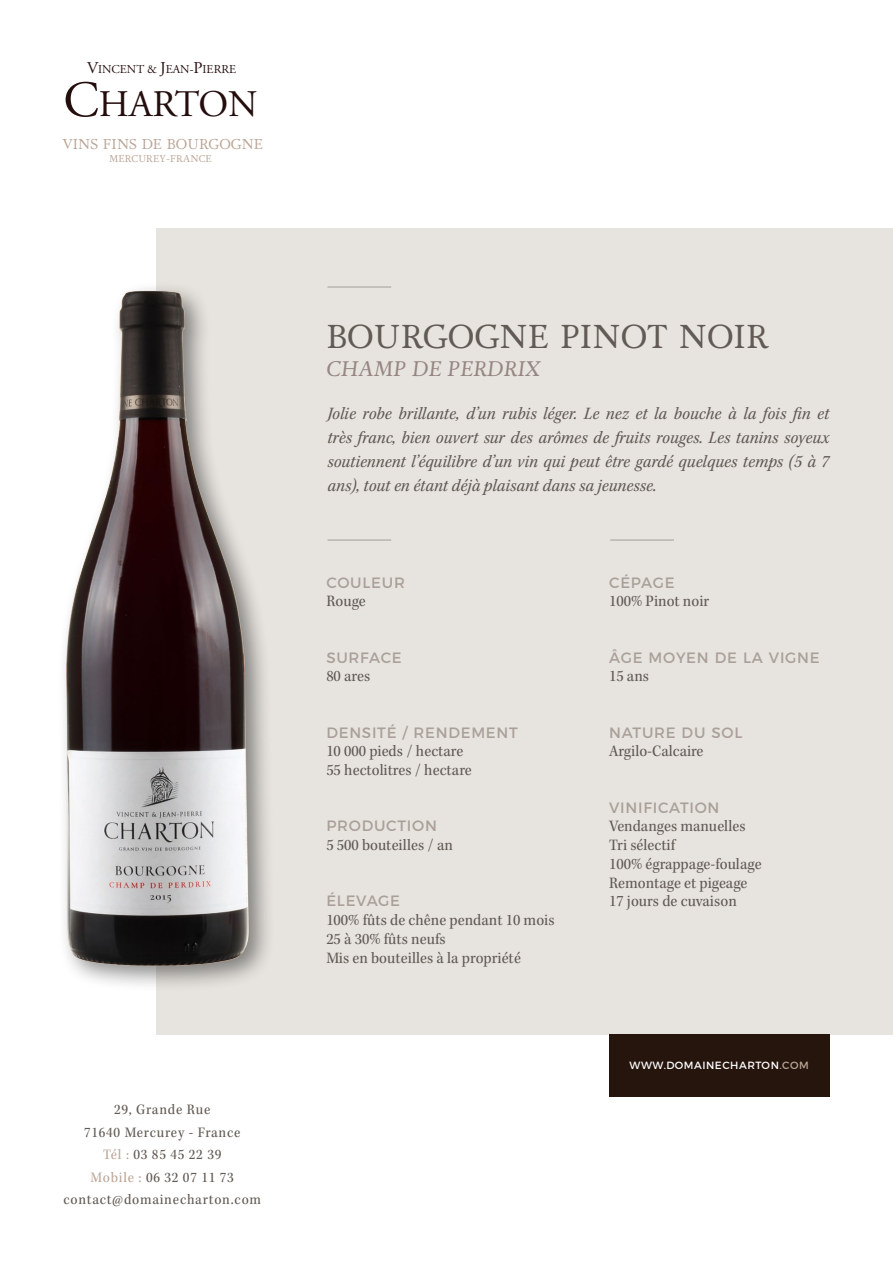
<style>
.page{position:relative;width:893px;height:1263px;background:#fff}
.page>*{position:absolute;margin:0;border:0;box-sizing:border-box;transform-origin:0 0}
.t1{font:37.5px "Adobe Garamond Pro";color:#240d0d}
.t2{font:33px "Adriane Text";color:#625a54}
.t3{font:italic 21px "Adriane Text";color:#968682}
.t4{font:18px/24px "Kepler Std Scn It";color:#625a54;text-align:justify}
.t5{font:16.5px/18.8px "Kepler Std Scn";color:#625a54}
.t6{font:15px "Montserrat";letter-spacing:.05em;color:#aaa099}
.t7{font:15px "Kepler Std Scn";letter-spacing:.05em;color:#625a54}
.t8{font:14.25px "Adriane Text";color:#bba798}
.t9{font:12px "Adobe Garamond Pro";color:#240d0d}
.t10{font:10.5px "Montserrat";letter-spacing:.05em;color:#fff}
.t11{font:9.75px "Adriane Text";color:#bba798}
.s1{font-size:16.5px}
.s2{font-size:51px}
.s3{color:#bba798}
.s4{color:#bba697}
</style>
<div class="page">
<div style="left:156px;top:228px;width:737px;height:807px;background:#e7e4df"></div>
<hr style="left:327px;top:539px;width:64px;height:2px;background:#625a54">
<hr style="left:610px;top:539px;width:64px;height:2px;background:#625a54">
<div style="left:609px;top:1035px;width:220px;height:62px;background:#26150d"></div>
<img style="left:64px;top:288px;width:204px;height:698px">
<hr style="left:327px;top:286px;width:64px;height:2px;background:#625a54">
<p class="t9" style="left:87px;top:62px;width:151px"><span class="s1">V</span>INCENT &amp; <span class="s1">J</span>EAN-<span class="s1">P</span>IERRE</p>
<p class="t1" style="left:63px;top:82px;width:196px"><span class="s2">C</span>HARTON</p>
<p class="t8" style="left:62px;top:134px;width:202px">VINS FINS DE BOURGOGNE</p>
<p class="t11" style="left:109px;top:152px;width:104px">MERCUREY-FRANCE</p>
<p class="t7" style="left:114px;top:1101px;width:98px">29, Grande Rue</p>
<p class="t7" style="left:84px;top:1123px;width:158px">71640 Mercurey - France</p>
<p class="t7" style="left:103px;top:1146px;width:120px"><span class="s3">Tél :</span> 03 85 45 22 39</p>
<p class="t7" style="left:91px;top:1168px;width:145px"><span class="s3">Mobile :</span> 06 32 07 11 73</p>
<p class="t7" style="left:63px;top:1191px;width:199px">contact@domainecharton.com</p>
<p class="t2" style="left:326px;top:313px;width:445px">BOURGOGNE PINOT NOIR</p>
<p class="t3" style="left:326px;top:354px;width:217px">CHAMP DE PERDRIX</p>
<p class="t4" style="left:327px;top:401px;width:503px">Jolie robe brillante, d’un rubis léger. Le nez et la bouche à la fois fin et très franc, bien ouvert sur des arômes de fruits rouges. Les tanins soyeux soutiennent l’équilibre d’un vin qui peut être gardé quelques temps (5 à 7 ans), tout en étant déjà plaisant dans sa jeunesse.</p>
<p class="t6" style="left:326px;top:570px;width:80px">COULEUR</p>
<p class="t5" style="left:326px;top:592px;width:41px">Rouge</p>
<p class="t6" style="left:326px;top:645px;width:77px">SURFACE</p>
<p class="t5" style="left:326px;top:667px;width:45px">80 ares</p>
<p class="t6" style="left:326px;top:720px;width:193px">DENSITÉ / RENDEMENT</p>
<p class="t5" style="left:326px;top:742px;width:138px">10 000 pieds / hectare</p>
<p class="t5" style="left:326px;top:761px;width:147px">55 hectolitres / hectare</p>
<p class="t6" style="left:326px;top:814px;width:112px">PRODUCTION</p>
<p class="t5" style="left:326px;top:836px;width:128px">5 500 bouteilles / an</p>
<p class="t6" style="left:326px;top:889px;width:75px">ÉLEVAGE</p>
<p class="t5" style="left:326px;top:911px;width:230px">100% fûts de chêne pendant 10 mois<br>25 à 30% fûts neufs</p>
<p class="t5" style="left:326px;top:948px;width:196px">Mis en bouteilles à la propriété</p>
<p class="t6" style="left:609px;top:570px;width:67px">CÉPAGE</p>
<p class="t5" style="left:609px;top:592px;width:102px">100% Pinot noir</p>
<p class="t6" style="left:609px;top:645px;width:212px">ÂGE MOYEN DE LA VIGNE</p>
<p class="t5" style="left:609px;top:667px;width:41px">15 ans</p>
<p class="t6" style="left:609px;top:720px;width:135px">NATURE DU SOL</p>
<p class="t5" style="left:609px;top:742px;width:96px">Argilo-Calcaire</p>
<p class="t6" style="left:609px;top:795px;width:112px">VINIFICATION</p>
<p class="t5" style="left:609px;top:817px;width:138px">Vendanges manuelles</p>
<p class="t5" style="left:609px;top:836px;width:68px">Tri sélectif</p>
<p class="t5" style="left:609px;top:855px;width:154px">100% égrappage-foulage</p>
<p class="t5" style="left:609px;top:873px;width:140px">Remontage et pigeage</p>
<p class="t5" style="left:609px;top:892px;width:129px">17 jours de cuvaison</p>
<p class="t10" style="left:630px;top:1057px;width:181px">WWW.DOMAINECHARTON<span class="s4">.COM</span></p>
</div>
